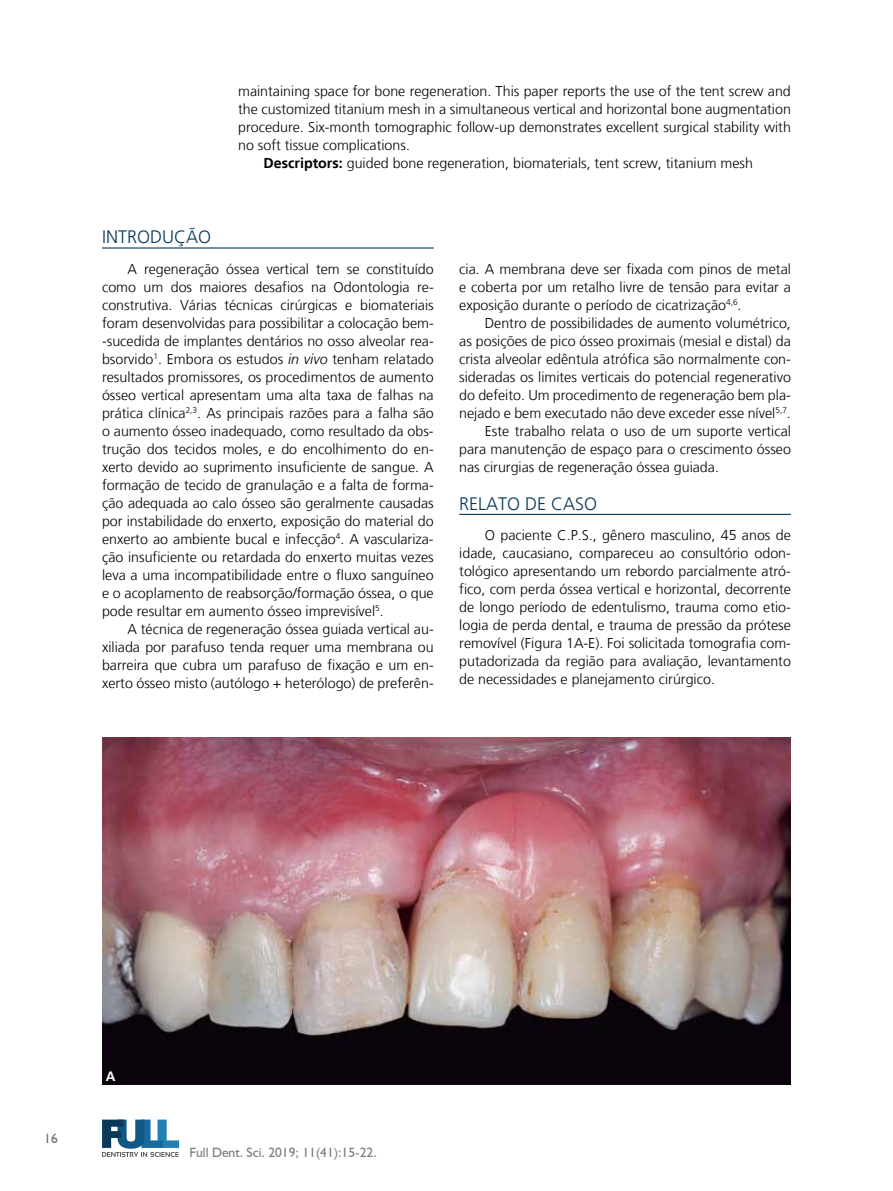
<style>
.page{position:relative;width:893px;height:1191px;background:#fff}
.page>*{position:absolute;margin:0;border:0;box-sizing:border-box;transform-origin:0 0}
.t1{font:300 18px "Frutiger LT";color:#0a395a}
.t2{font:300 14.25px/18px "Frutiger LT";color:#000;text-align:justify}
.t3{font:13.5px "Humanist 521 BT";color:#7b7c7f}
.t4{font:13.5px "Humanist 521 BT";color:#6d6e71}
.t5{font:700 13.5px "Frutiger LT";color:#fff}
.s1{font-weight:700}
.s2{font-style:italic}
</style>
<div class="page">
<svg style="left:102px;top:1119px;width:77px;height:37px"></svg>
<hr style="left:102px;top:247px;width:332px;height:1px;background:#0a395a">
<hr style="left:459px;top:514px;width:332px;height:1px;background:#0a395a">
<img style="left:102px;top:737px;width:689px;height:347px">
<p class="t2" style="left:238px;top:82px;width:554px">maintaining space for bone regeneration. This paper reports the use of the tent screw and</p>
<p class="t2" style="left:238px;top:100px;width:554px">the customized titanium mesh in a simultaneous vertical and horizontal bone augmentation</p>
<p class="t2" style="left:238px;top:118px;width:554px">procedure. Six-month tomographic follow-up demonstrates excellent surgical stability with</p>
<p class="t2" style="left:238px;top:136px;width:173px">no soft tissue complications.</p>
<p class="t2" style="left:264px;top:154px;width:491px"><span class="s1">Descriptors:</span> guided bone regeneration, biomaterials, tent screw, titanium mesh</p>
<p class="t1" style="left:102px;top:227px;width:111px">INTRODUÇÃO</p>
<p class="t2" style="left:102px;top:260px;width:333px;text-indent:26px">A regeneração óssea vertical tem se constituído como um dos maiores desafios na Odontologia re&shy;construtiva. Várias técnicas cirúrgicas e biomateriais foram desenvolvidas para possibilitar a colocação bem--sucedida de implantes dentários no osso alveolar rea&shy;bsorvido<sup>1</sup>. Embora os estudos <span class="s2">in vivo</span> tenham relatado resultados promissores, os procedimentos de aumento ósseo vertical apresentam uma alta taxa de falhas na prática clínica<sup>2,3</sup>. As principais razões para a falha são o aumento ósseo inadequado, como resultado da obs&shy;trução dos tecidos moles, e do encolhimento do en&shy;xerto devido ao suprimento insuficiente de sangue. A formação de tecido de granulação e a falta de forma&shy;ção adequada ao calo ósseo são geralmente causadas por instabilidade do enxerto, exposição do material do enxerto ao ambiente bucal e infecção<sup>4</sup>. A vasculariza&shy;ção insuficiente ou retardada do enxerto muitas vezes leva a uma incompatibilidade entre o fluxo sanguíneo e o acoplamento de reabsorção/formação óssea, o que pode resultar em aumento ósseo imprevisível<sup>5</sup>.</p>
<p class="t2" style="left:102px;top:620px;width:333px;text-indent:26px">A técnica de regeneração óssea guiada vertical au&shy;xiliada por parafuso tenda requer uma membrana ou barreira que cubra um parafuso de fixação e um en&shy;xerto ósseo misto (autólogo + heterólogo) de preferên-</p>
<p class="t2" style="left:459px;top:260px;width:333px">cia. A membrana deve ser fixada com pinos de metal e coberta por um retalho livre de tensão para evitar a exposição durante o período de cicatrização<sup>4,6</sup>.</p>
<p class="t2" style="left:485px;top:314px;width:308px">Dentro de possibilidades de aumento volumétrico,</p>
<p class="t2" style="left:459px;top:332px;width:333px">as posições de pico ósseo proximais (mesial e distal) da</p>
<p class="t2" style="left:459px;top:350px;width:333px">crista alveolar edêntula atrófica são normalmente con-</p>
<p class="t2" style="left:459px;top:368px;width:333px">sideradas os limites verticais do potencial regenerativo</p>
<p class="t2" style="left:459px;top:386px;width:333px">do defeito. Um procedimento de regeneração bem pla-</p>
<p class="t2" style="left:459px;top:404px;width:333px">nejado e bem executado não deve exceder esse nível<sup>5,7</sup>.</p>
<p class="t2" style="left:485px;top:422px;width:308px">Este trabalho relata o uso de um suporte vertical</p>
<p class="t2" style="left:459px;top:440px;width:333px">para manutenção de espaço para o crescimento ósseo</p>
<p class="t2" style="left:459px;top:458px;width:261px">nas cirurgias de regeneração óssea guiada.</p>
<p class="t1" style="left:459px;top:493px;width:140px">RELATO DE CASO</p>
<p class="t2" style="left:459px;top:526px;width:333px;text-indent:26px">O paciente C.P.S., gênero masculino, 45 anos de idade, caucasiano, compareceu ao consultório odon&shy;tológico apresentando um rebordo parcialmente atró&shy;fico, com perda óssea vertical e horizontal, decorrente de longo período de edentulismo, trauma como etio&shy;logia de perda dental, e trauma de pressão da prótese removível (Figura 1A-E). Foi solicitada tomografia com&shy;putadorizada da região para avaliação, levantamento de necessidades e planejamento cirúrgico.</p>
<p class="t4" style="left:44px;top:1130px;width:15px">16</p>
<p class="t5" style="left:106px;top:1068px;width:11px">A</p>
<p class="t3" style="left:190px;top:1144px;width:189px">Full Dent. Sci. 2019; 11(41):15-22.</p>
</div>
